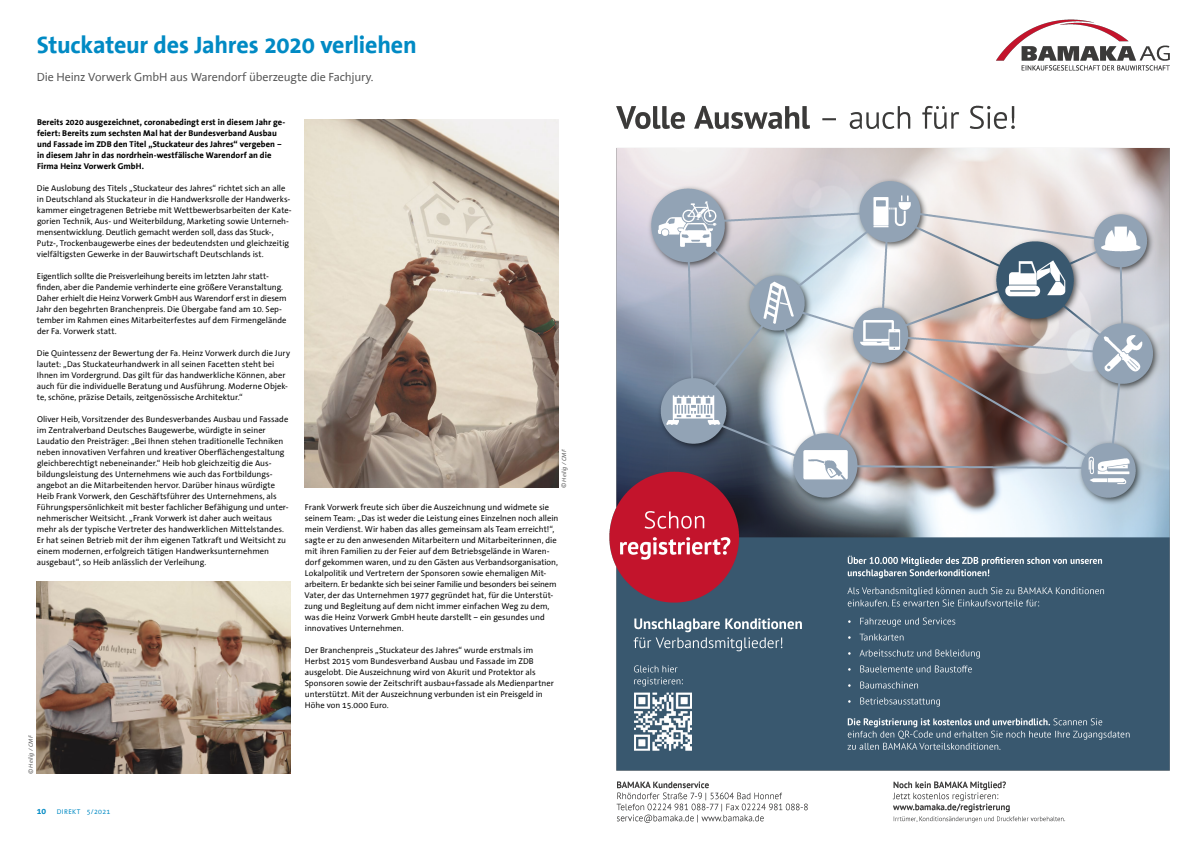
<style>
.page{position:relative;width:1191px;height:842px;background:#fff}
.page>*{position:absolute;margin:0;border:0;box-sizing:border-box;transform-origin:0 0}
.t1{font:700 24px "The Sans Office";letter-spacing:-.01em;color:#008ac4}
.t2{font:12px "The Sans Office";letter-spacing:-.015em;color:#565656}
.t3{font:8.5px/11px "The Sans Office";color:#000}
.t4{font:700 8.5px/11px "The Sans Office";letter-spacing:.01em;color:#000}
.t5{font:7px "The Sans Office";letter-spacing:.055em;color:#008ac4}
.t6{font:italic 6px "The Sans Office";letter-spacing:.01em;color:#565656}
.s1{font-size:6.9px}
.s2{font-weight:700;font-size:8.5px}
</style>
<div class="page">
<img style="left:305px;top:119px;width:253px;height:369px">
<img style="left:37px;top:581px;width:254px;height:193px">
<img style="left:609px;top:19px;width:561px;height:804px">
<h1 class="t1" style="left:37px;top:32px;width:381px">Stuckateur des Jahres 2020 verliehen</h1>
<h2 class="t2" style="left:37px;top:71px;width:338px">Die Heinz Vorwerk GmbH aus Warendorf überzeugte die Fachjury.</h2>
<p class="t4" style="left:37px;top:117px;width:250px">Bereits 2020 ausgezeichnet, coronabedingt erst in diesem Jahr ge&shy;feiert: Bereits zum sechsten Mal hat der Bundesverband Ausbau und Fassade im ZDB den Titel „Stuckateur des Jahres“ vergeben – in diesem Jahr in das nordrhein-westfälische Warendorf an die Firma Heinz Vorwerk GmbH.</p>
<p class="t3" style="left:37px;top:183px;width:256px">Die Auslobung des Titels „Stuckateur des Jahres“ richtet sich an alle in Deutschland als Stuckateur in die Handwerksrolle der Handwerks&shy;kammer eingetragenen Betriebe mit Wettbewerbsarbeiten der Kate&shy;gorien Technik, Aus- und Weiterbildung, Marketing sowie Unterneh&shy;mensentwicklung. Deutlich gemacht werden soll, dass das Stuck-, Putz-, Trockenbaugewerbe eines der bedeutendsten und gleichzeitig vielfältigsten Gewerke in der Bauwirtschaft Deutschlands ist.</p>
<p class="t3" style="left:37px;top:271px;width:251px">Eigentlich sollte die Preisverleihung bereits im letzten Jahr statt&shy;finden, aber die Pandemie verhinderte eine größere Veranstaltung.<br>Daher erhielt die Heinz Vorwerk GmbH aus Warendorf erst in diesem Jahr den begehrten Branchenpreis. Die Übergabe fand am 10. Sep&shy;tember im Rahmen eines Mitarbeiterfestes auf dem Firmengelände der Fa. Vorwerk statt.</p>
<p class="t3" style="left:37px;top:348px;width:255px">Die Quintessenz der Bewertung der Fa. Heinz Vorwerk durch die Jury lautet: „Das Stuckateurhandwerk in all seinen Facetten steht bei Ihnen im Vordergrund. Das gilt für das handwerkliche Können, aber auch für die individuelle Beratung und Ausführung. Moderne Objek&shy;te, schöne, präzise Details, zeitgenössische Architektur.“</p>
<p class="t3" style="left:37px;top:414px;width:253px">Oliver Heib, Vorsitzender des Bundesverbandes Ausbau und Fassade im Zentralverband Deutsches Baugewerbe, würdigte in seiner Laudatio den Preisträger: „Bei Ihnen stehen traditionelle Techniken neben innovativen Verfahren und kreativer Oberflächengestaltung gleichberechtigt nebeneinander.“ Heib hob gleichzeitig die Aus&shy;bildungsleistung des Unternehmens wie auch das Fortbildungs&shy;angebot an die Mitarbeitenden hervor. Darüber hinaus würdigte Heib Frank Vorwerk, den Geschäftsführer des Unternehmens, als Führungspersönlichkeit mit bester fachlicher Befähigung und unter&shy;nehmerischer Weitsicht. „Frank Vorwerk ist daher auch weitaus mehr als der typische Vertreter des handwerklichen Mittelstandes.<br>Er hat seinen Betrieb mit der ihm eigenen Tatkraft und Weitsicht zu einem modernen, erfolgreich tätigen Handwerksunternehmen ausgebaut“, so Heib anlässlich der Verleihung.</p>
<p class="t6" style="left:28px;top:774px;width:40px;rotate:-90deg"><span class="s1">©</span> Heilig / CMF</p>
<p class="t6" style="left:561px;top:488px;width:40px;rotate:-90deg"><span class="s1">©</span> Heilig / CMF</p>
<p class="t3" style="left:304px;top:502px;width:255px">Frank Vorwerk freute sich über die Auszeichnung und widmete sie seinem Team: „Das ist weder die Leistung eines Einzelnen noch allein mein Verdienst. Wir haben das alles gemeinsam als Team erreicht!“, sagte er zu den anwesenden Mitarbeitern und Mitarbeiterinnen, die mit ihren Familien zu der Feier auf dem Betriebsgelände in Waren&shy;dorf gekommen waren, und zu den Gästen aus Verbandsorganisation, Lokalpolitik und Vertretern der Sponsoren sowie ehemaligen Mit&shy;arbeitern. Er bedankte sich bei seiner Familie und besonders bei seinem Vater, der das Unternehmen 1977 gegründet hat, für die Unterstüt&shy;zung und Begleitung auf dem nicht immer einfachen Weg zu dem, was die Heinz Vorwerk GmbH heute darstellt – ein gesundes und innovatives Unternehmen.</p>
<p class="t3" style="left:305px;top:645px;width:251px">Der Branchenpreis „Stuckateur des Jahres“ wurde erstmals im Herbst 2015 vom Bundesverband Ausbau und Fassade im ZDB ausgelobt. Die Auszeichnung wird von Akurit und Protektor als Sponsoren sowie der Zeitschrift ausbau+fassade als Medienpartner unterstützt. Mit der Auszeichnung verbunden ist ein Preisgeld in Höhe von 15.000 Euro.</p>
<p class="t5" style="left:37px;top:808px;width:75px"><span class="s2">10</span> DIREKT 5/2021</p>
</div>
